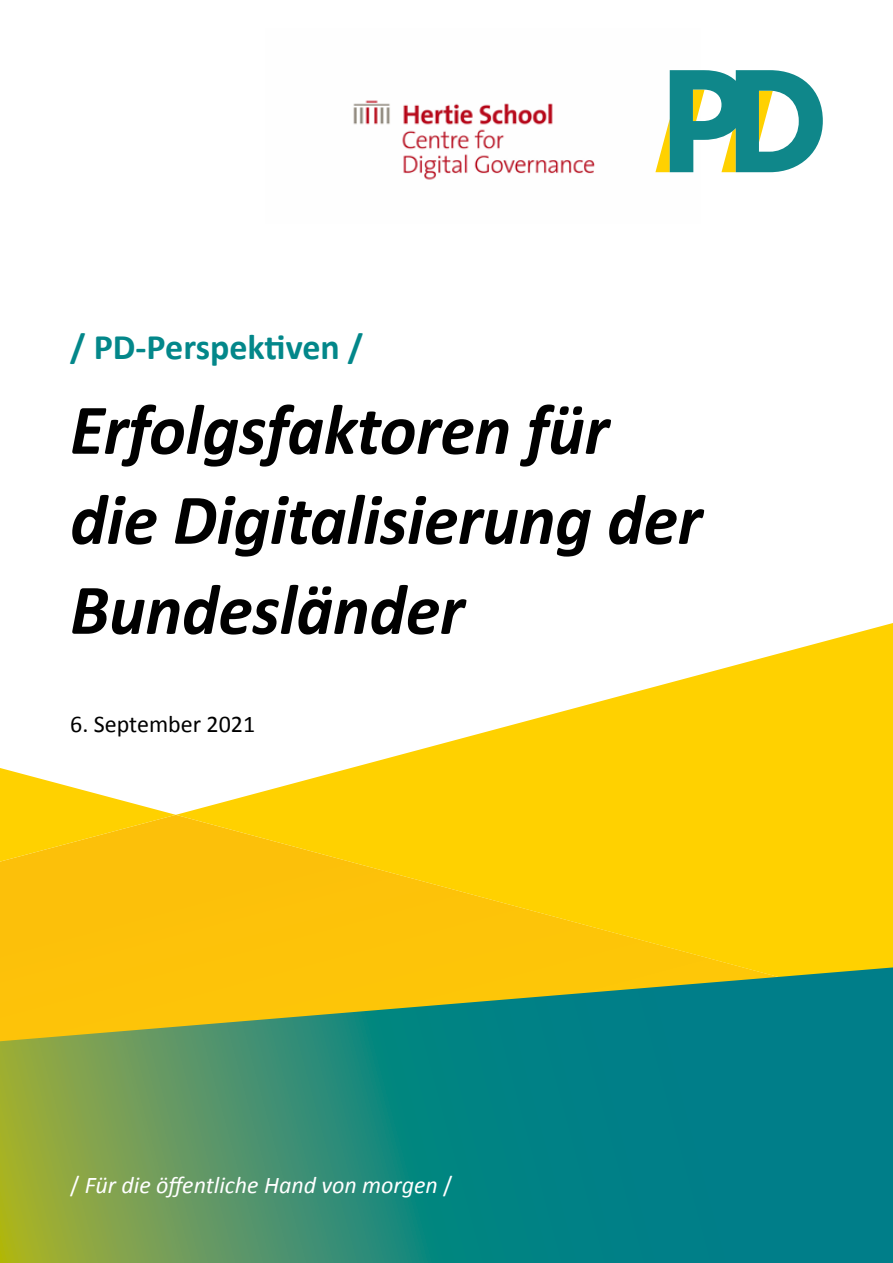
<style>
.page{position:relative;width:893px;height:1263px;background:#fff}
.page>*{position:absolute;margin:0;border:0;box-sizing:border-box;transform-origin:0 0}
.t1{font:italic 700 72px/90px "Calibri";letter-spacing:-.005em;color:#000}
.t2{font:700 36px "Calibri";color:#03878a}
.t3{font:italic 24px "Calibri";color:#fff}
.t4{font:24px "Calibri";color:#000}
.s1{font-style:normal}
</style>
<div class="page">
<div style="left:0;top:862px;width:176px;height:105px;background:#fcc00a"></div>
<svg style="left:176px;top:623px;width:717px;height:344px;fill:#ffd100"></svg>
<svg style="left:0;top:768px;width:176px;height:94px"></svg>
<svg style="left:0;top:967px;width:893px;height:296px;background:#419168"></svg>
<img style="left:353px;top:100px;width:341px;height:80px">
<svg style="left:655px;top:70px;width:168px;height:102px"></svg>
<p class="t2" style="left:70px;top:321px;width:295px">/ PD-Perspektiven /</p>
<p class="t1" style="left:70px;top:382px;width:633px">Erfolgsfaktoren für die Digitalisierung der<br>Bundesländer</p>
<p class="t4" style="left:70px;top:708px;width:187px">6. September 2021</p>
<p class="t3" style="left:70px;top:1168px;width:384px"><span class="s1">/</span> Für die öffentliche Hand von morgen <span class="s1">/</span></p>
</div>
